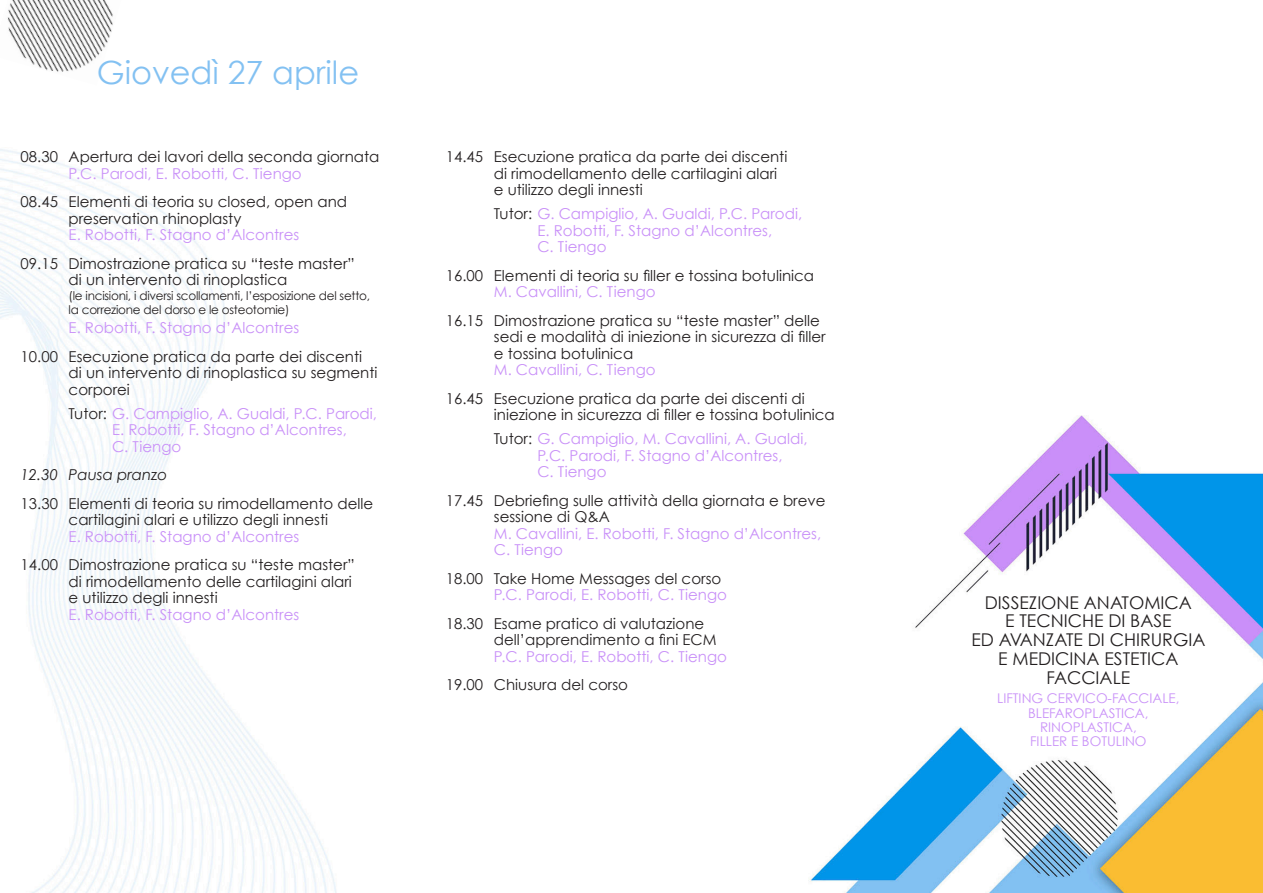
<style>
.page{position:relative;width:1263px;height:893px;background:#fff}
.page>*{position:absolute;margin:0;border:0;box-sizing:border-box;transform-origin:0 0}
.t1{font:31.95px "Century Gothic";color:#83c1f2}
.t2{font:17.55px/18.8px "Century Gothic";color:#231f20;text-align:center}
.t3{font:15px/16.5px "Century Gothic";color:#231f20}
.t4{font:15px "Century Gothic";color:#c991f8}
.t5{font:italic 15px "Century Gothic";color:#231f20}
.t6{font:13.35px/14.2px "Century Gothic";color:#c991f8;text-align:center}
.t7{font:12px "Century Gothic";letter-spacing:-.02em;color:#231f20}
.s1{color:#231f20}
</style>
<div class="page">
<img style="left:0;top:149px;width:1263px;height:744px">
<img style="left:7px;top:0;width:106px;height:72px">
<p class="t1" style="left:97px;top:53px;width:264px">Giovedì 27 aprile</p>
<p class="t3" style="left:21px;top:148px;width:360px">08.30 Apertura dei lavori della seconda giornata</p>
<p class="t4" style="left:69px;top:164px;width:235px">P.C. Parodi, E. Robotti, C. Tiengo</p>
<p class="t3" style="left:69px;top:193px;width:280px;text-indent:-48px">08.45 Elementi di teoria su closed, open and preservation rhinoplasty</p>
<p class="t4" style="left:69px;top:226px;width:232px">E. Robotti, F. Stagno d’Alcontres</p>
<p class="t3" style="left:21px;top:255px;width:336px">09.15 Dimostrazione pratica su “teste master”</p>
<p class="t3" style="left:69px;top:271px;width:220px">di un intervento di rinoplastica</p>
<p class="t7" style="left:69px;top:289px;width:303px">(le incisioni, i diversi scollamenti, l’esposizione del setto,</p>
<p class="t7" style="left:69px;top:302px;width:222px">la correzione del dorso e le osteotomie)</p>
<p class="t4" style="left:69px;top:319px;width:232px">E. Robotti, F. Stagno d’Alcontres</p>
<p class="t3" style="left:21px;top:348px;width:343px">10.00 Esecuzione pratica da parte dei discenti</p>
<p class="t3" style="left:69px;top:364px;width:310px">di un intervento di rinoplastica su segmenti corporei</p>
<p class="t4" style="left:69px;top:404px;width:310px"><span class="s1">Tutor:</span> G. Campiglio, A. Gualdi, P.C. Parodi,</p>
<p class="t4" style="left:112px;top:421px;width:236px">E. Robotti, F. Stagno d’Alcontres,</p>
<p class="t4" style="left:112px;top:437px;width:71px">C. Tiengo</p>
<p class="t5" style="left:21px;top:466px;width:148px">12.30 Pausa pranzo</p>
<p class="t3" style="left:21px;top:495px;width:354px;text-align:center">13.30 Elementi di teoria su rimodellamento delle cartilagini alari e utilizzo degli innesti</p>
<p class="t4" style="left:69px;top:527px;width:232px">E. Robotti, F. Stagno d’Alcontres</p>
<p class="t3" style="left:21px;top:556px;width:336px">14.00 Dimostrazione pratica su “teste master”</p>
<p class="t3" style="left:69px;top:573px;width:285px">di rimodellamento delle cartilagini alari</p>
<p class="t3" style="left:69px;top:589px;width:151px">e utilizzo degli innesti</p>
<p class="t4" style="left:69px;top:605px;width:232px">E. Robotti, F. Stagno d’Alcontres</p>
<p class="t3" style="left:446px;top:148px;width:343px">14.45 Esecuzione pratica da parte dei discenti</p>
<p class="t3" style="left:494px;top:165px;width:285px">di rimodellamento delle cartilagini alari</p>
<p class="t3" style="left:494px;top:181px;width:151px">e utilizzo degli innesti</p>
<p class="t4" style="left:494px;top:205px;width:310px"><span class="s1">Tutor:</span> G. Campiglio, A. Gualdi, P.C. Parodi,</p>
<p class="t4" style="left:537px;top:221px;width:236px">E. Robotti, F. Stagno d’Alcontres,</p>
<p class="t4" style="left:537px;top:238px;width:71px">C. Tiengo</p>
<p class="t3" style="left:446px;top:267px;width:370px">16.00 Elementi di teoria su filler e tossina botulinica</p>
<p class="t4" style="left:494px;top:283px;width:163px">M. Cavallini, C. Tiengo</p>
<p class="t3" style="left:494px;top:312px;width:333px;text-indent:-48px">16.15 Dimostrazione pratica su “teste master” delle sedi e modalità di iniezione in sicurezza di filler</p>
<p class="t3" style="left:494px;top:345px;width:141px">e tossina botulinica</p>
<p class="t4" style="left:494px;top:361px;width:163px">M. Cavallini, C. Tiengo</p>
<p class="t3" style="left:494px;top:390px;width:342px;text-indent:-48px">16.45 Esecuzione pratica da parte dei discenti di iniezione in sicurezza di filler e tossina botulinica</p>
<p class="t4" style="left:494px;top:430px;width:315px"><span class="s1">Tutor:</span> G. Campiglio, M. Cavallini, A. Gualdi,</p>
<p class="t4" style="left:537px;top:446px;width:247px">P.C. Parodi, F. Stagno d’Alcontres,</p>
<p class="t4" style="left:537px;top:463px;width:71px">C. Tiengo</p>
<p class="t3" style="left:494px;top:492px;width:333px;text-indent:-48px">17.45 Debriefing sulle attività della giornata e breve sessione di Q&amp;A</p>
<p class="t4" style="left:494px;top:524px;width:329px">M. Cavallini, E. Robotti, F. Stagno d’Alcontres,</p>
<p class="t4" style="left:494px;top:541px;width:71px">C. Tiengo</p>
<p class="t3" style="left:446px;top:570px;width:277px">18.00 Take Home Messages del corso</p>
<p class="t4" style="left:494px;top:586px;width:235px">P.C. Parodi, E. Robotti, C. Tiengo</p>
<p class="t3" style="left:494px;top:615px;width:224px;text-indent:-48px">18.30 Esame pratico di valutazione dell’apprendimento a fini ECM</p>
<p class="t4" style="left:494px;top:647px;width:235px">P.C. Parodi, E. Robotti, C. Tiengo</p>
<p class="t3" style="left:446px;top:676px;width:184px">19.00 Chiusura del corso</p>
<p class="t2" style="left:985px;top:593px;width:209px">DISSEZIONE ANATOMICA</p>
<p class="t2" style="left:1005px;top:611px;width:168px">E TECNICHE DI BASE</p>
<p class="t2" style="left:971px;top:630px;width:235px">ED AVANZATE DI CHIRURGIA<br>E MEDICINA ESTETICA</p>
<p class="t2" style="left:1046px;top:668px;width:85px">FACCIALE</p>
<p class="t6" style="left:997px;top:691px;width:184px">LIFTING CERVICO-FACCIALE,<br>BLEFAROPLASTICA,</p>
<p class="t6" style="left:1040px;top:720px;width:98px">RINOPLASTICA,</p>
<p class="t6" style="left:1030px;top:734px;width:118px">FILLER E BOTULINO</p>
</div>
